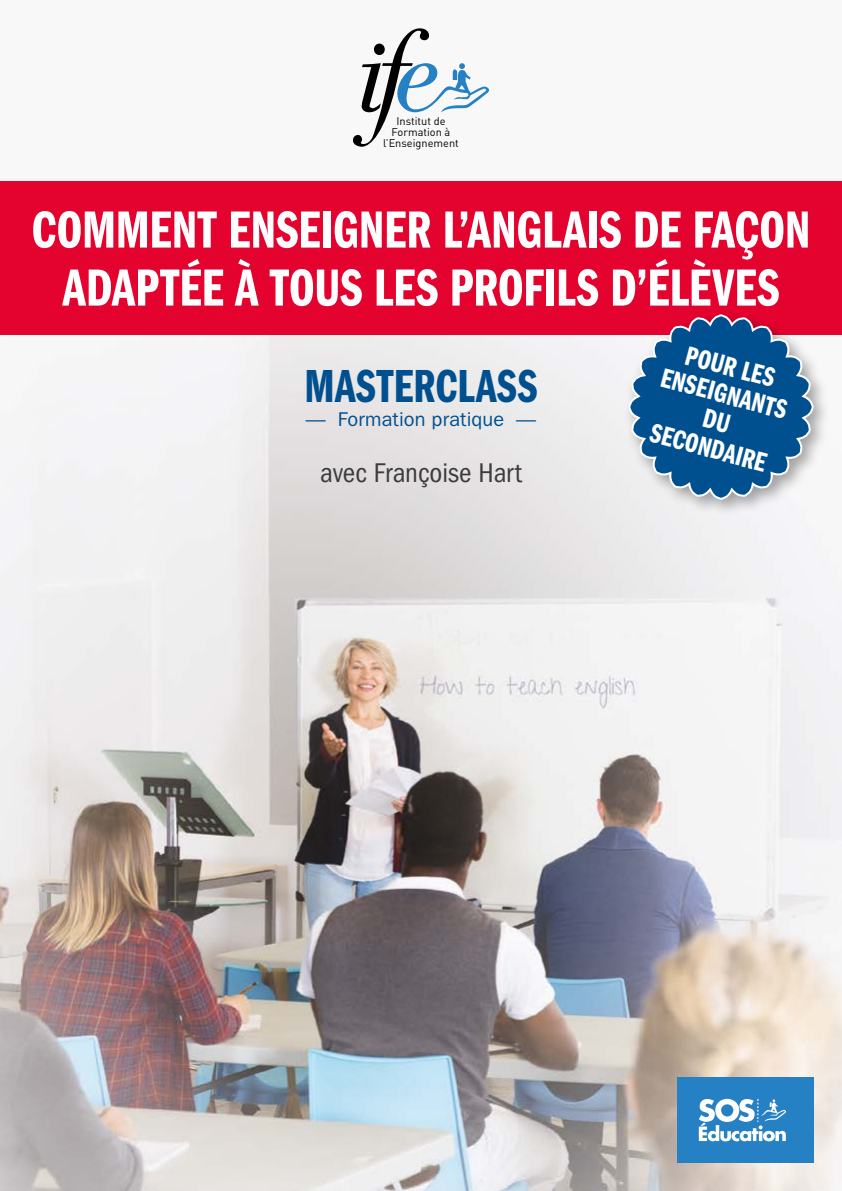
<style>
.page{position:relative;width:842px;height:1191px;background:#fff}
.page>*{position:absolute;margin:0;border:0;box-sizing:border-box;transform-origin:0 0}
.t1{font:54px/58px "ITC Franklin Gothic Std Dm Cp";color:#fff;text-align:center}
.t2{font:48px "ITC Franklin Gothic Std Dm Cp";letter-spacing:.01em;color:#005090}
.t3{font:28px/28px "ITC Franklin Gothic Std Dm Cp";color:#fff;text-align:center}
.t4{font:condensed 28px "ITC Franklin Gothic Std";letter-spacing:-.005em;color:#3c3c3b}
.t5{font:20px "ITC Franklin Gothic Std";letter-spacing:.005em;color:#005090}
.t6{font:11px/11px "DIN Pro";color:#000;text-align:center}
</style>
<div class="page">
<img style="left:0;top:140px;width:842px;height:1051px">
<div style="left:0;top:181px;width:842px;height:153px;background:#e4032e"></div>
<div style="left:677px;top:1077px;width:137px;height:85px;background:#2581c4"></div>
<svg style="left:699px;top:1098px;width:87px;height:43px"></svg>
<svg style="left:353px;top:28px;width:138px;height:119px"></svg>
<div style="left:623px;top:309px;width:208px;height:208px;background:#000;opacity:.35"></div>
<svg style="left:627px;top:313px;width:188px;height:188px"></svg>
<p class="t6" style="left:383px;top:115px;width:77px">Institut de<br>Formation à l’Enseignement</p>
<p class="t1" style="left:32px;top:201px;width:780px">COMMENT ENSEIGNER L’ANGLAIS DE FAÇON<br>ADAPTÉE À TOUS LES PROFILS D’ÉLÈVES</p>
<p class="t2" style="left:304px;top:359px;width:235px">MASTERCLASS</p>
<p class="t5" style="left:306px;top:407px;width:232px">— Formation pratique —</p>
<p class="t4" style="left:320px;top:457px;width:203px">avec Françoise Hart</p>
<p class="t3" style="left:672px;top:337px;width:131px;rotate:15deg">POUR LES<br>ENSEIGNANTS<br>DU<br>SECONDAIRE</p>
</div>
